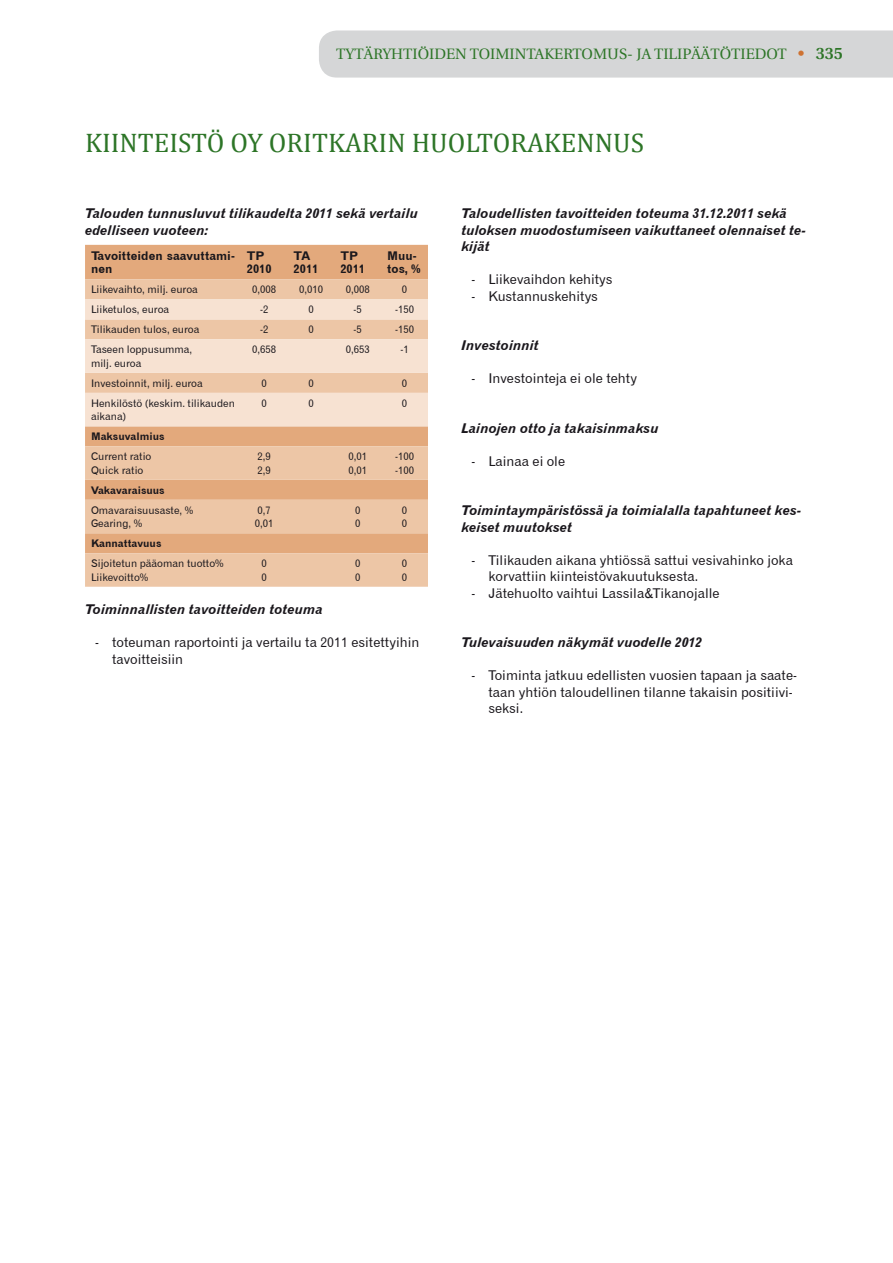
<style>
.page{position:relative;width:893px;height:1263px;background:#fff}
.page>*{position:absolute;margin:0;border:0;box-sizing:border-box;transform-origin:0 0}
.t1{font:27px "Cambria";color:#2d7527}
.t2{font:15px "Utopia";color:#2d7527}
.t3{font:13.5px/16.5px "Gothic 720 BT Roman B";color:#1a171c}
.t4{font:13.5px/16.5px "Gothic 720 BT Bold Italic B";color:#1a171c}
.t5{font:12px/13.5px "Gothic 720 BT Bold B";color:#1a171c}
.t6{font:10.5px/13.5px "Gothic 720 BT Roman B";color:#1a171c}
.t7{font:10.5px "Gothic 720 BT Bold B";color:#1a171c}
.s1{font-size:16.5px;color:#ce7232}
.s2{font-weight:600;font-size:16.5px}
</style>
<div class="page">
<div style="left:319px;top:30px;width:574px;height:48px;background:#d5d6d7"></div>
<div style="left:85px;top:245px;width:343px;height:34px;background:#e3a97c"></div>
<svg style="left:85px;top:279px;width:343px;height:308px;fill:#edc6a6"></svg>
<svg style="left:85px;top:299px;width:343px;height:127px"></svg>
<p class="t2" style="left:336px;top:46px;width:508px">TYTÄRYHTIÖIDEN TOIMINTAKERTOMUS- JA TILIPÄÄTÖTIEDOT <span class="s1">•</span> <span class="s2">335</span></p>
<h1 class="t1" style="left:85px;top:127px;width:561px">KIINTEISTÖ OY ORITKARIN HUOLTORAKENNUS</h1>
<p class="t4" style="left:85px;top:205px;width:335px">Talouden tunnusluvut tilikaudelta 2011 sekä vertailu edelliseen vuoteen:</p>
<p class="t5" style="left:91px;top:249px;width:145px">Tavoitteiden saavuttami&shy;nen</p>
<p class="t5" style="left:247px;top:249px;width:26px">TP<br>2010</p>
<p class="t5" style="left:294px;top:249px;width:26px">TA<br>2011</p>
<p class="t5" style="left:340px;top:249px;width:26px">TP<br>2011</p>
<p class="t5" style="left:387px;top:249px;width:35px">Muu&shy;tos, %</p>
<p class="t6" style="left:91px;top:283px;width:108px">Liikevaihto, milj. euroa</p>
<p class="t6" style="left:252px;top:283px;width:26px">0,008</p>
<p class="t6" style="left:299px;top:283px;width:26px">0,010</p>
<p class="t6" style="left:346px;top:283px;width:26px">0,008</p>
<p class="t6" style="left:402px;top:283px;width:7px">0</p>
<p class="t6" style="left:91px;top:303px;width:80px">Liiketulos, euroa</p>
<p class="t6" style="left:260px;top:303px;width:10px">-2</p>
<p class="t6" style="left:308px;top:303px;width:7px">0</p>
<p class="t6" style="left:354px;top:303px;width:10px">-5</p>
<p class="t6" style="left:395px;top:303px;width:21px">-150</p>
<p class="t6" style="left:91px;top:323px;width:110px">Tilikauden tulos, euroa</p>
<p class="t6" style="left:260px;top:323px;width:10px">-2</p>
<p class="t6" style="left:308px;top:323px;width:7px">0</p>
<p class="t6" style="left:354px;top:323px;width:10px">-5</p>
<p class="t6" style="left:395px;top:323px;width:21px">-150</p>
<p class="t6" style="left:91px;top:343px;width:103px">Taseen loppusumma, milj. euroa</p>
<p class="t6" style="left:252px;top:343px;width:26px">0,658</p>
<p class="t6" style="left:346px;top:343px;width:26px">0,653</p>
<p class="t6" style="left:400px;top:343px;width:10px">-1</p>
<p class="t6" style="left:91px;top:376px;width:113px">Investoinnit, milj. euroa</p>
<p class="t6" style="left:262px;top:376px;width:7px">0</p>
<p class="t6" style="left:308px;top:376px;width:7px">0</p>
<p class="t6" style="left:402px;top:376px;width:7px">0</p>
<p class="t6" style="left:91px;top:396px;width:145px">Henkilöstö (keskim. tilikauden aikana)</p>
<p class="t6" style="left:262px;top:396px;width:7px">0</p>
<p class="t6" style="left:308px;top:396px;width:7px">0</p>
<p class="t6" style="left:402px;top:396px;width:7px">0</p>
<p class="t7" style="left:91px;top:430px;width:75px">Maksuvalmius</p>
<p class="t6" style="left:91px;top:450px;width:62px">Current ratio<br>Quick ratio</p>
<p class="t6" style="left:258px;top:450px;width:15px">2,9<br>2,9</p>
<p class="t6" style="left:348px;top:450px;width:20px">0,01<br>0,01</p>
<p class="t6" style="left:395px;top:450px;width:21px">-100 -100</p>
<p class="t7" style="left:91px;top:484px;width:75px">Vakavaraisuus</p>
<p class="t6" style="left:91px;top:503px;width:104px">Omavaraisuusaste, %<br>Gearing, %</p>
<p class="t6" style="left:255px;top:503px;width:20px">0,7<br>0,01</p>
<p class="t6" style="left:355px;top:503px;width:7px">0<br>0</p>
<p class="t6" style="left:402px;top:503px;width:7px">0<br>0</p>
<p class="t7" style="left:91px;top:537px;width:72px">Kannattavuus</p>
<p class="t6" style="left:91px;top:557px;width:134px">Sijoitetun pääoman tuotto%<br>Liikevoitto%</p>
<p class="t6" style="left:262px;top:557px;width:7px">0<br>0</p>
<p class="t6" style="left:355px;top:557px;width:7px">0<br>0</p>
<p class="t6" style="left:402px;top:557px;width:7px">0<br>0</p>
<p class="t4" style="left:85px;top:601px;width:239px">Toiminnallisten tavoitteiden toteuma</p>
<p class="t3" style="left:112px;top:634px;width:309px;text-indent:-17px">- toteuman raportointi ja vertailu ta 2011 esitettyihin tavoitteisiin</p>
<p class="t4" style="left:461px;top:205px;width:346px">Taloudellisten tavoitteiden toteuma 31.12.2011 sekä tuloksen muodostumiseen vaikuttaneet olennaiset te&shy;kijät</p>
<p class="t3" style="left:471px;top:271px;width:143px">- Liikevaihdon kehitys</p>
<p class="t3" style="left:471px;top:287px;width:128px">- Kustannuskehitys</p>
<p class="t4" style="left:461px;top:337px;width:79px">Investoinnit</p>
<p class="t3" style="left:471px;top:370px;width:167px">- Investointeja ei ole tehty</p>
<p class="t4" style="left:461px;top:419px;width:199px">Lainojen otto ja takaisinmaksu</p>
<p class="t3" style="left:471px;top:452px;width:95px">- Lainaa ei ole</p>
<p class="t4" style="left:461px;top:502px;width:342px">Toimintaympäristössä ja toimialalla tapahtuneet kes&shy;keiset muutokset</p>
<p class="t3" style="left:488px;top:551px;width:306px;text-indent:-17px">- Tilikauden aikana yhtiössä sattui vesivahinko joka korvattiin kiinteistövakuutuksesta.</p>
<p class="t3" style="left:471px;top:584px;width:250px">- Jätehuolto vaihtui Lassila&amp;Tikanojalle</p>
<p class="t4" style="left:461px;top:634px;width:243px">Tulevaisuuden näkymät vuodelle 2012</p>
<p class="t3" style="left:488px;top:667px;width:310px;text-indent:-17px">- Toiminta jatkuu edellisten vuosien tapaan ja saate&shy;taan yhtiön taloudellinen tilanne takaisin positiivi&shy;seksi.</p>
</div>
